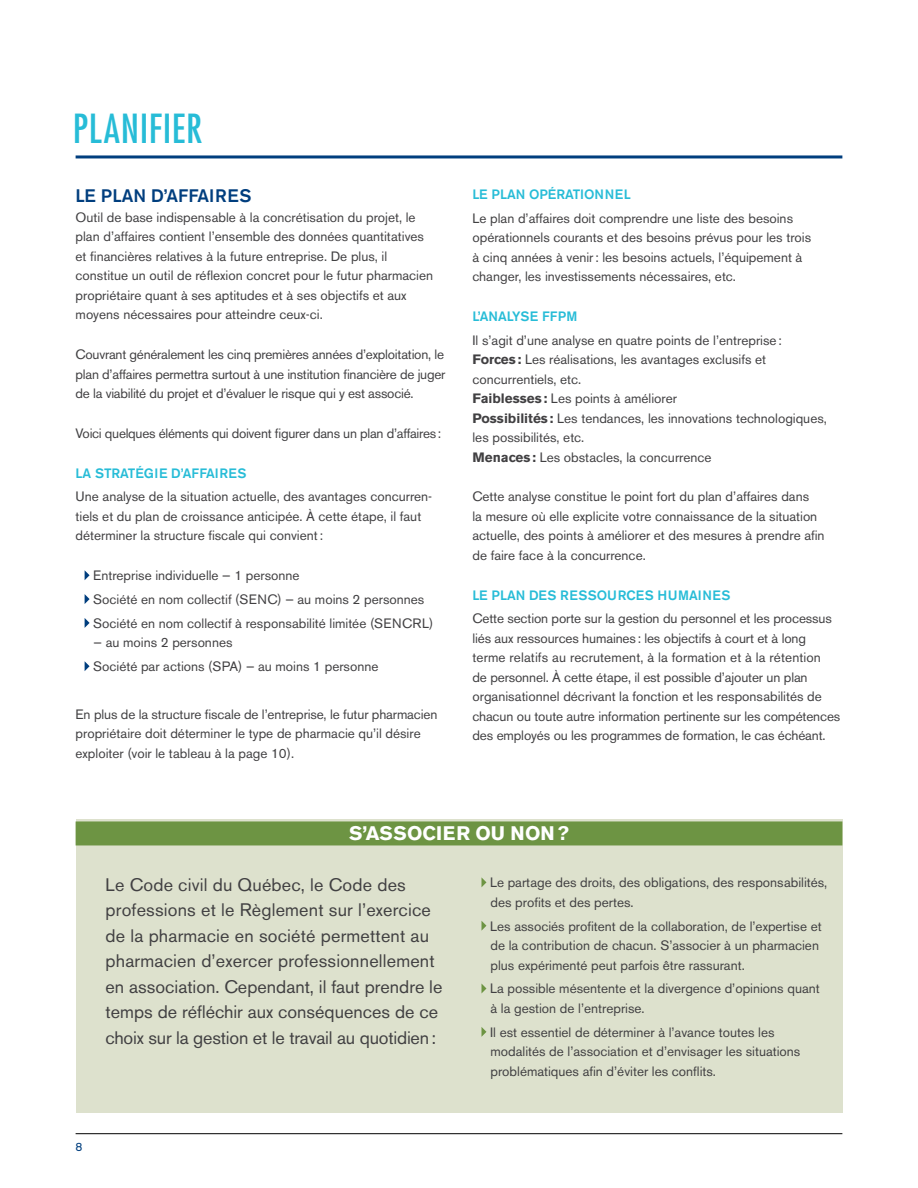
<style>
.page{position:relative;width:918px;height:1188px;background:#fff}
.page>*{position:absolute;margin:0;border:0;box-sizing:border-box;transform-origin:0 0}
.t1{font:condensed 39px "Futura LT";color:#27bcd7}
.t2{font:700 19.5px "Akzidenz Grotesk BE";color:#fff}
.t3{font:18px/25.5px "Akzidenz Grotesk BE";letter-spacing:.01em;color:#414042}
.t4{font:500 18px "Akzidenz Grotesk BE";letter-spacing:.04em;color:#003e7e}
.t5{font:13.5px/19.5px "Akzidenz Grotesk BE";color:#414042}
.t6{font:13.5px "Akzidenz Grotesk BE";letter-spacing:-.02em;color:#414042}
.t7{font:500 13.5px "Akzidenz Grotesk BE";letter-spacing:.02em;color:#27bcd7}
.t8{font:500 13.5px "Akzidenz Grotesk BE";letter-spacing:.04em;color:#27bcd7}
.t9{font:500 13.5px "Akzidenz Grotesk BE";color:#27bcd7}
.t10{font:12px "Akzidenz Grotesk BE";color:#003e7e}
.s1{font-weight:700}
</style>
<div class="page">
<hr style="left:76px;top:155px;width:766px;height:3px;background:#003e7e">
<hr style="left:76px;top:1133px;width:766px;height:1px;background:#000">
<svg style="left:85px;top:570px;width:5px;height:10px"></svg>
<svg style="left:85px;top:594px;width:5px;height:10px"></svg>
<svg style="left:85px;top:618px;width:5px;height:10px"></svg>
<svg style="left:85px;top:661px;width:5px;height:10px"></svg>
<div style="left:76px;top:819px;width:766px;height:293px;background:#dde1cd"></div>
<div style="left:76px;top:821px;width:766px;height:24px;background:#6d9443"></div>
<svg style="left:482px;top:878px;width:4px;height:9px"></svg>
<svg style="left:482px;top:921px;width:4px;height:9px"></svg>
<svg style="left:482px;top:984px;width:4px;height:9px"></svg>
<svg style="left:482px;top:1027px;width:4px;height:9px"></svg>
<h1 class="t1" style="left:73px;top:105px;width:62px">PLANIFIE</h1>
<h1 class="t1" style="left:186px;top:105px;width:18px">r</h1>
<h3 class="t4" style="left:76px;top:185px;width:177px">LE PLAN D’AFFAIRES</h3>
<p class="t5" style="left:76px;top:208px;width:359px">Outil de base indispensable à la concrétisation du projet, le plan d’affaires contient l’ensemble des données quantitatives et financières relatives à la future entreprise. De plus, il constitue un outil de réflexion concret pour le futur pharmacien propriétaire quant à ses aptitudes et à ses objectifs et aux moyens nécessaires pour atteindre ceux-ci.</p>
<p class="t5" style="left:76px;top:345px;width:371px;text-align:justify">Couvrant généralement les cinq premières années d’exploitation, le plan d’affaires permettra surtout à une institution financière de juger de la viabilité du projet et d’évaluer le risque qui y est associé.</p>
<p class="t6" style="left:76px;top:425px;width:367px">Voici quelques éléments qui doivent figurer dans un plan d’affaires:</p>
<p class="t7" style="left:76px;top:465px;width:173px">LA STRATÉGIE D’AFFAIRES</p>
<p class="t5" style="left:76px;top:487px;width:357px">Une analyse de la situation actuelle, des avantages concurren&shy;tiels et du plan de croissance anticipée. À cette étape, il faut déterminer la structure fiscale qui convient:</p>
<p class="t5" style="left:93px;top:564px;width:342px;line-height:23.9px">Entreprise individuelle — 1 personne<br>Société en nom collectif (SENC) — au moins 2 personnes<br>Société en nom collectif à responsabilité limitée (SENCRL)</p>
<p class="t5" style="left:93px;top:631px;width:287px;line-height:23.9px">— au moins 2 personnes<br>Société par actions (SPA) — au moins 1 personne</p>
<p class="t5" style="left:76px;top:704px;width:363px">En plus de la structure fiscale de l’entreprise, le futur pharmacien propriétaire doit déterminer le type de pharmacie qu’il désire exploiter (voir le tableau à la page 10).</p>
<p class="t9" style="left:473px;top:186px;width:160px">LE PLAN OPÉRATIONNEL</p>
<p class="t5" style="left:473px;top:208px;width:340px">Le plan d’affaires doit comprendre une liste des besoins opérationnels courants et des besoins prévus pour les trois à cinq années à venir: les besoins actuels, l’équipement à changer, les investissements nécessaires, etc.</p>
<p class="t7" style="left:473px;top:308px;width:78px">L’ANALYSE FFPM</p>
<p class="t5" style="left:473px;top:330px;width:356px">Il s’agit d’une analyse en quatre points de l’entreprise:<br><span class="s1">Forces:</span> Les réalisations, les avantages exclusifs et concurrentiels, etc.<br><span class="s1">Faiblesses:</span> Les points à améliorer<br><span class="s1">Possibilités:</span> Les tendances, les innovations technologiques, les possibilités, etc.<br><span class="s1">Menaces:</span> Les obstacles, la concurrence</p>
<p class="t5" style="left:473px;top:487px;width:354px">Cette analyse constitue le point fort du plan d’affaires dans<br>la mesure où elle explicite votre connaissance de la situation actuelle, des points à améliorer et des mesures à prendre afin de faire face à la concurrence.</p>
<p class="t8" style="left:473px;top:587px;width:259px">LE PLAN DES RESSOURCES HUMAINES</p>
<p class="t5" style="left:473px;top:609px;width:369px">Cette section porte sur la gestion du personnel et les processus liés aux ressources humaines: les objectifs à court et à long terme relatifs au recrutement, à la formation et à la rétention<br>de personnel. À cette étape, il est possible d’ajouter un plan organisationnel décrivant la fonction et les responsabilités de chacun ou toute autre information pertinente sur les compétences des employés ou les programmes de formation, le cas échéant.</p>
<h2 class="t2" style="left:349px;top:821px;width:221px">S’associer ou n on ?</h2>
<p class="t3" style="left:106px;top:872px;width:338px">Le Code civil du Québec, le Code des professions et le Règlement sur l’exercice de la pharmacie en société permettent au pharmacien d’exercer professionnellement en association. Cependant, il faut prendre le temps de réfléchir aux conséquences de ce choix sur la gestion et le travail au quotidien:</p>
<p class="t5" style="left:490px;top:873px;width:339px">Le partage des droits, des obligations, des responsabilités, des profits et des pertes.</p>
<p class="t5" style="left:490px;top:916px;width:333px">Les associés profitent de la collaboration, de l’expertise et de la contribution de chacun. S’associer à un pharmacien plus expérimenté peut parfois être rassurant.</p>
<p class="t5" style="left:490px;top:979px;width:331px">La possible mésentente et la divergence d’opinions quant à la gestion de l’entreprise.</p>
<p class="t5" style="left:490px;top:1022px;width:312px">Il est essentiel de déterminer à l’avance toutes les modalités de l’association et d’envisager les situations problématiques afin d’éviter les conflits.</p>
<p class="t10" style="left:76px;top:1140px;width:8px">8</p>
</div>
